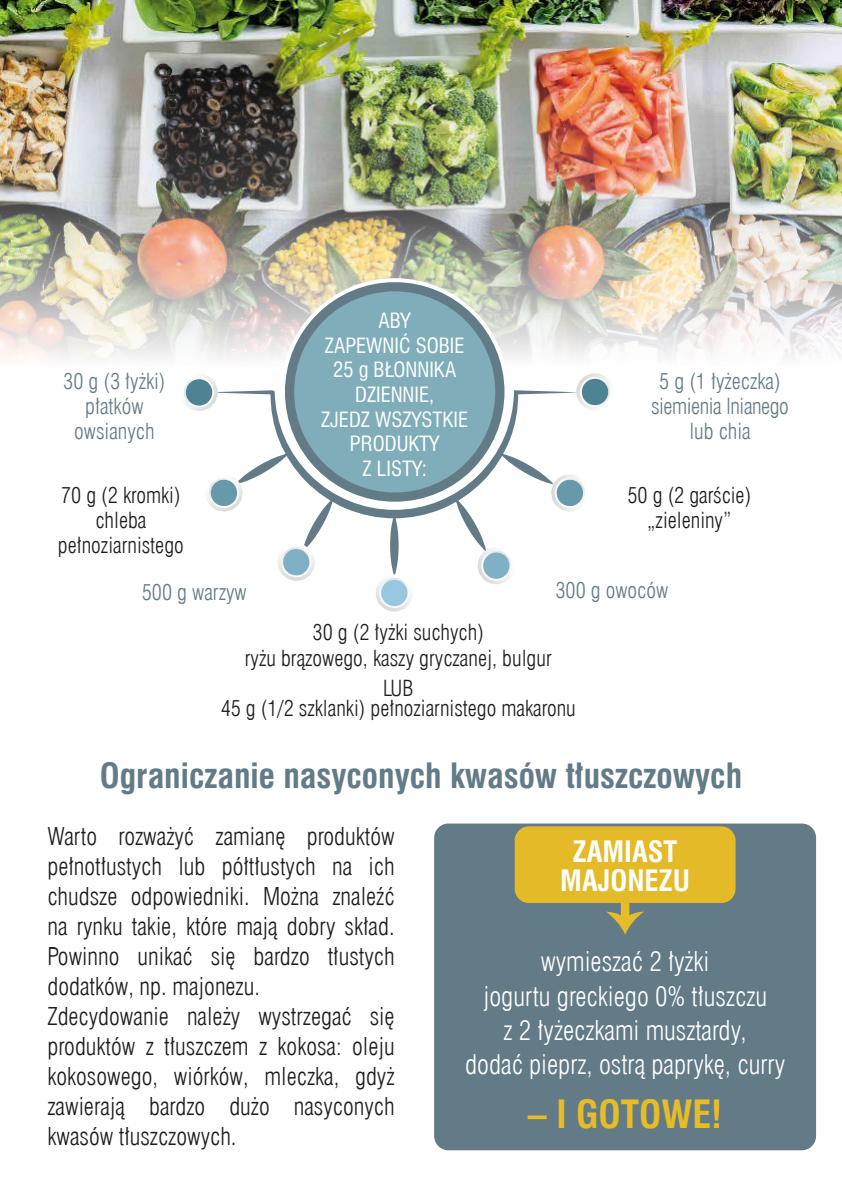
<style>
.page{position:relative;width:842px;height:1191px;background:#fff}
.page>*{position:absolute;margin:0;border:0;box-sizing:border-box;transform-origin:0 0}
.t1{font:700 38px "Swis 721 Cn EU";color:#e6bc28}
.t2{font:700 34px "Swis 721 Cn EU";color:#627b87}
.t3{font:700 28.8px/28.8px "Swis 721 Cn EU";color:#fff;text-align:center}
.t4{font:26.6px/34px "Swis 721 Lt Cn EU";color:#fff;text-align:center}
.t5{font:24px/30px "Swis 721 Lt Cn EU";color:#1d1d1b}
.t6{font:21.6px/25px "Swis 721 Lt Cn EU";color:#1d1d1b;text-align:center}
.t7{font:21.6px/25px "Swis 721 Lt Cn EU";color:#627b87;text-align:center}
.t8{font:21.6px/25px "Swis 721 Lt Cn EU";letter-spacing:-.02em;color:#627b87;text-align:center}
.t9{font:20.6px/24.6px "Swis 721 Cn EU";color:#fff;text-align:center}
</style>
<div class="page">
<img style="left:0;top:0;width:842px;height:30px">
<img style="left:0;top:30px;width:842px;height:376px">
<div style="left:434px;top:823px;width:382px;height:327px;background:#627b87;border-radius:14px"></div>
<div style="left:621px;top:906px;width:8px;height:14px;background:#e6bc28"></div>
<svg style="left:606px;top:911px;width:38px;height:23px"></svg>
<div style="left:514px;top:826px;width:221px;height:77px;background:#e4ba28;border-radius:14px"></div>
<svg style="left:210px;top:390px;width:368px;height:128px"></svg>
<svg style="left:390px;top:514px;width:8px;height:60px"></svg>
<svg style="left:578px;top:375px;width:34px;height:34px"></svg>
<div style="left:576px;top:373px;width:37px;height:38px;border:4px solid #fff;border-radius:50%"></div>
<div style="left:582px;top:379px;width:26px;height:26px;background:#4d8393;border-radius:50%"></div>
<svg style="left:455px;top:453px;width:130px;height:132px"></svg>
<svg style="left:377px;top:576px;width:34px;height:34px"></svg>
<div style="left:376px;top:574px;width:37px;height:37px;border:4px solid #fff;border-radius:50%"></div>
<div style="left:381px;top:580px;width:26px;height:26px;background:#98c8e1;border-radius:50%"></div>
<svg style="left:207px;top:453px;width:126px;height:128px"></svg>
<svg style="left:182px;top:375px;width:34px;height:34px"></svg>
<div style="left:180px;top:374px;width:38px;height:37px;border:4px solid #fff;border-radius:50%"></div>
<div style="left:186px;top:379px;width:26px;height:26px;background:#4d8393;border-radius:50%"></div>
<svg style="left:281px;top:278px;width:227px;height:227px"></svg>
<div style="left:294px;top:291px;width:201px;height:201px;background:#7fadb9;border-radius:50%"></div>
<p class="t7" style="left:63px;top:369px;width:104px">30 g (3 łyżki) płatków owsianych</p>
<p class="t6" style="left:58px;top:483px;width:127px">70 g (2 kromki) chleba pełnoziarnistego</p>
<p class="t7" style="left:142px;top:579px;width:106px">500 g warzyw</p>
<p class="t9" style="left:321px;top:308px;width:148px">ABY<br>ZAPEWNIĆ SOBIE<br>25 g BŁONNIKA<br>DZIENNIE,<br>ZJEDZ WSZYSTKIE<br>PRODUKTY<br>Z LISTY:</p>
<p class="t8" style="left:651px;top:369px;width:139px">5 g (1 łyżeczka) siemienia lnianego lub chia</p>
<p class="t6" style="left:627px;top:483px;width:125px">50 g (2 garście) „zieleniny”</p>
<p class="t7" style="left:555px;top:578px;width:114px">300 g owoców</p>
<p class="t6" style="left:245px;top:619px;width:308px;line-height:26.8px">30 g (2 łyżki suchych)<br>ryżu brązowego, kaszy gryczanej, bulgur</p>
<p class="t6" style="left:221px;top:679px;width:356px;line-height:20px">LUB<br>45 g (1/2 szklanki) pełnoziarnistego makaronu</p>
<h2 class="t2" style="left:100px;top:755px;width:644px">Ograniczanie nasyconych kwasów tłuszczowych</h2>
<p class="t5" style="left:47px;top:821px;width:349px">Warto rozważyć zamianę produktów pełnotłustych lub półtłustych na ich chudsze odpowiedniki. Można znaleźć na rynku takie, które mają dobry skład.<br>Powinno unikać się bardzo tłustych dodatków, np. majonezu.<br>Zdecydowanie należy wystrzegać się produktów z tłuszczem z kokosa: oleju kokosowego, wiórków, mleczka, gdyż zawierają bardzo dużo nasyconych kwasów tłuszczowych.</p>
<p class="t3" style="left:560px;top:838px;width:131px">ZAMIAST<br>MAJONEZU</p>
<p class="t4" style="left:465px;top:945px;width:322px">wymieszać 2 łyżki<br>jogurtu greckiego 0% tłuszczu<br>z 2 łyżeczkami musztardy,<br>dodać pieprz, ostrą paprykę, curry</p>
<h1 class="t1" style="left:528px;top:1091px;width:196px">– I GOTOWE!</h1>
</div>
